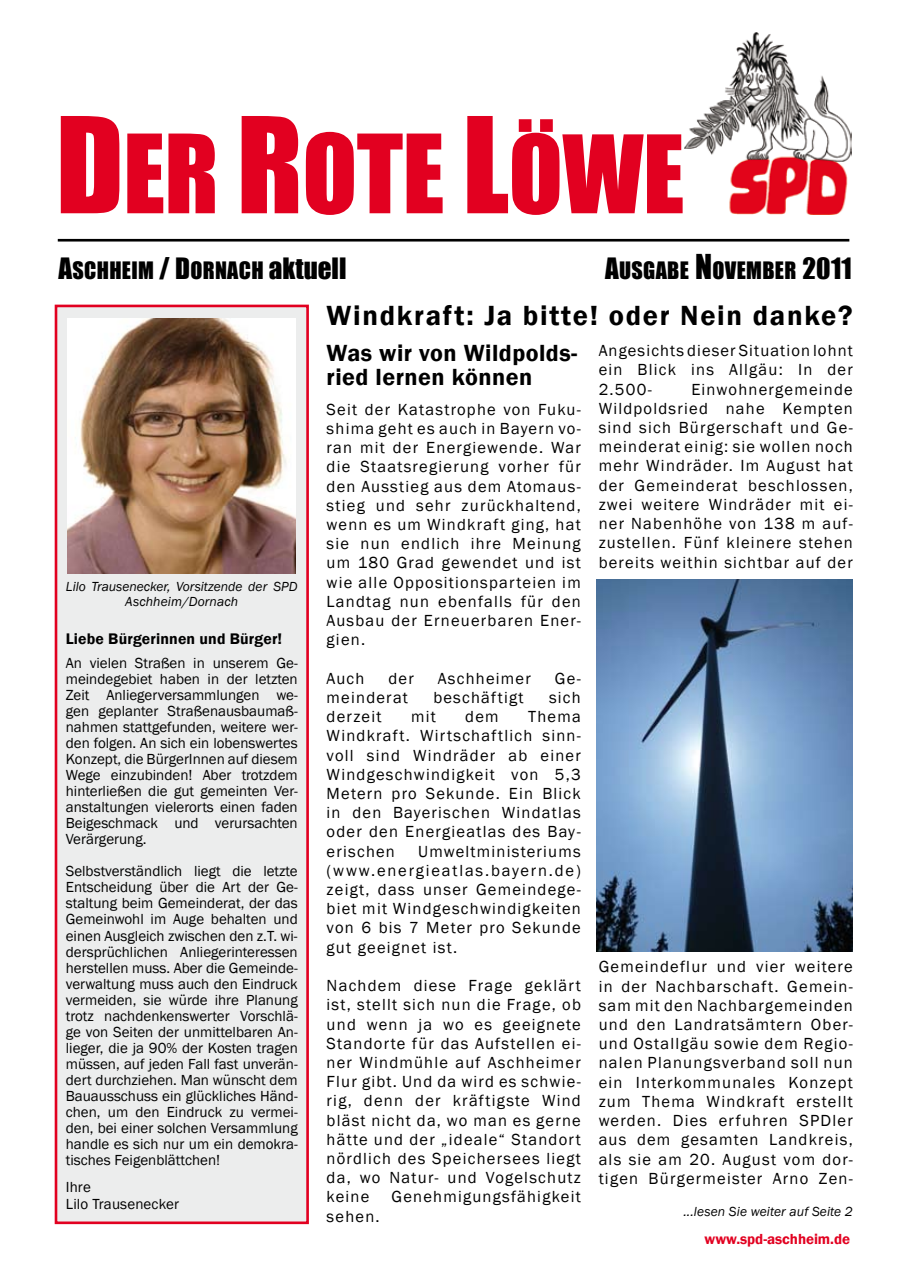
<style>
.page{position:relative;width:898px;height:1272px;background:#fff}
.page>*{position:absolute;margin:0;border:0;box-sizing:border-box;transform-origin:0 0}
.t1{font:100.8px "Impact";color:#e20020}
.t2{font:600 28.5px "Franklin Gothic";letter-spacing:.06em;color:#000}
.t3{font:600 24px/24px "Franklin Gothic";letter-spacing:.02em;color:#000}
.t4{font:22.05px "Impact";letter-spacing:.015em;color:#000}
.t5{font:16.5px/19.2px "Franklin Gothic";letter-spacing:.075em;color:#000;text-align:justify}
.t6{font:600 15.75px "Franklin Gothic";letter-spacing:.01em;color:#000}
.t7{font:15px/16px "Franklin Gothic";color:#000;text-align:justify}
.t8{font:600 15px "Franklin Gothic";letter-spacing:-.005em;color:#e20020}
.t9{font:italic 13.5px/14.7px "Franklin Gothic";letter-spacing:.01em;color:#000;text-align:center}
.s1{font-size:123px}
.s2{font-size:99.75px}
.s3{font-size:27px}
.s4{font-size:31.5px}
</style>
<div class="page">
<hr style="left:58px;top:239px;width:791px;height:2px;background:#000">
<img style="left:684px;top:32px;width:166px;height:183px">
<div style="left:56px;top:306px;width:251px;height:916px;background:#eceded"></div>
<img style="left:68px;top:318px;width:228px;height:255px">
<div style="left:55px;top:304px;width:254px;height:920px;border:3px solid #e20020"></div>
<img style="left:596px;top:579px;width:256px;height:372px">
<h1 class="t1" style="left:56px;top:95px;width:630px"><span class="s1">D</span>ER <span class="s1">R</span>OTE <span class="s1">L</span><span class="s2">ÖWE</span></h1>
<h3 class="t4" style="left:58px;top:253px;width:289px"><span class="s3">A</span>SCHHEIM <span class="s3">/ D</span>ORNACH <span class="s3">aktuell</span></h3>
<h3 class="t4" style="left:605px;top:253px;width:248px"><span class="s3">A</span>USGABE <span class="s4">N</span>OVEMBER <span class="s3">2011</span></h3>
<p class="t9" style="left:66px;top:579px;width:233px">Lilo Trausenecker, Vorsitzende der SPD<br>Aschheim/Dornach</p>
<p class="t6" style="left:66px;top:629px;width:218px">Liebe Bürgerinnen und Bürger!</p>
<p class="t7" style="left:66px;top:654px;width:233px">An vielen Straßen in unserem Ge&shy;meindegebiet haben in der letzten Zeit Anliegerversammlungen we&shy;gen geplanter Straßenausbaumaß&shy;nahmen stattgefunden, weitere wer&shy;den folgen. An sich ein lobenswertes Konzept, die BürgerInnen auf diesem Wege einzubinden! Aber trotzdem hinterließen die gut gemeinten Ver&shy;anstaltungen vielerorts einen faden Beigeschmack und verursachten Verärgerung.</p>
<p class="t7" style="left:66px;top:863px;width:233px">Selbstverständlich liegt die letzte Entscheidung über die Art der Ge&shy;staltung beim Gemeinderat, der das Gemeinwohl im Auge behalten und einen Ausgleich zwischen den z.T. wi&shy;dersprüchlichen Anliegerinteressen herstellen muss. Aber die Gemeinde&shy;verwaltung muss auch den Eindruck vermeiden, sie würde ihre Planung trotz nachdenkenswerter Vorschlä&shy;ge von Seiten der unmittelbaren An&shy;lieger, die ja 90% der Kosten tragen müssen, auf jeden Fall fast unverän&shy;dert durchziehen. Man wünscht dem Bauausschuss ein glückliches Händ&shy;chen, um den Eindruck zu vermei&shy;den, bei einer solchen Versammlung handle es sich nur um ein demokra&shy;tisches Feigenblättchen!</p>
<p class="t7" style="left:66px;top:1179px;width:115px;line-height:16.5px">Ihre<br>Lilo Trausenecker</p>
<h2 class="t2" style="left:326px;top:298px;width:527px">Windkraft: Ja bitte! oder Nein danke?</h2>
<p class="t5" style="left:598px;top:341px;width:255px">Angesichts dieser Situation lohnt ein Blick ins Allgäu: In der 2.500-</p>
<h3 class="t3" style="left:326px;top:341px;width:252px">Was wir von Wildpolds&shy;ried lernen können</h3>
<p class="t5" style="left:598px;top:380px;width:256px;text-indent:93px">Einwohnergemeinde Wildpoldsried nahe Kempten sind sich Bürgerschaft und Ge&shy;meinderat einig: sie wollen noch mehr Windräder. Im August hat der Gemeinderat beschlossen, zwei weitere Windräder mit ei&shy;ner Nabenhöhe von 138 m auf&shy;zustellen. Fünf kleinere stehen bereits weithin sichtbar auf der</p>
<p class="t5" style="left:326px;top:400px;width:256px">Seit der Katastrophe von Fuku&shy;shima geht es auch in Bayern vo&shy;ran mit der Energiewende. War die Staatsregierung vorher für den Ausstieg aus dem Atomaus&shy;stieg und sehr zurückhaltend, wenn es um Windkraft ging, hat sie nun endlich ihre Meinung um 180 Grad gewendet und ist wie alle Oppositionsparteien im Landtag nun ebenfalls für den Ausbau der Erneuerbaren Ener&shy;gien.</p>
<p class="t5" style="left:326px;top:669px;width:39px">Auch</p>
<p class="t5" style="left:388px;top:669px;width:27px">der</p>
<p class="t5" style="left:437px;top:669px;width:94px">Aschheimer</p>
<p class="t5" style="left:554px;top:669px;width:27px">Ge-</p>
<p class="t5" style="left:326px;top:688px;width:83px">meinderat</p>
<p class="t5" style="left:433px;top:688px;width:92px">beschäftigt</p>
<p class="t5" style="left:549px;top:688px;width:33px">sich</p>
<p class="t5" style="left:326px;top:707px;width:56px">derzeit</p>
<p class="t5" style="left:411px;top:707px;width:26px">mit</p>
<p class="t5" style="left:465px;top:707px;width:35px">dem</p>
<p class="t5" style="left:326px;top:707px;width:256px;text-indent:201px">Thema Windkraft. Wirtschaftlich sinn&shy;voll sind Windräder ab einer Windgeschwindigkeit von 5,3<br>Metern pro Sekunde. Ein Blick in den Bayerischen Windatlas oder den Energieatlas des Bay&shy;erischen</p>
<p class="t5" style="left:326px;top:841px;width:256px;text-indent:91px">Umweltministeriums (www.energieatlas.bayern.de) zeigt, dass unser Gemeindege&shy;biet mit Windgeschwindigkeiten von 6 bis 7 Meter pro Sekunde gut geeignet ist.</p>
<p class="t5" style="left:326px;top:976px;width:256px">Nachdem diese Frage geklärt ist, stellt sich nun die Frage, ob und wenn ja wo es geeignete Standorte für das Aufstellen ei&shy;ner Windmühle auf Aschheimer Flur gibt. Und da wird es schwie&shy;rig, denn der kräftigste Wind bläst nicht da, wo man es gerne hätte und der „ideale“ Standort nördlich des Speichersees liegt da, wo Natur- und Vogelschutz keine</p>
<p class="t5" style="left:598px;top:957px;width:256px">Gemeindeflur und vier weitere in der Nachbarschaft. Gemein&shy;sam mit den Nachbargemeinden und den Landratsämtern Ober&shy;und Ostallgäu sowie dem Regio&shy;nalen Planungsverband soll nun ein Interkommunales Konzept zum Thema Windkraft erstellt werden. Dies erfuhren SPDler aus dem gesamten Landkreis, als sie am 20. August vom dor&shy;tigen Bürgermeister Arno Zen-</p>
<p class="t5" style="left:391px;top:1187px;width:191px">Genehmigungsfähigkeit</p>
<p class="t5" style="left:326px;top:1206px;width:54px">sehen.</p>
<p class="t9" style="left:683px;top:1204px;width:171px">...lesen Sie weiter auf Seite 2</p>
<p class="t8" style="left:704px;top:1229px;width:147px">www.spd-aschheim.de</p>
</div>
